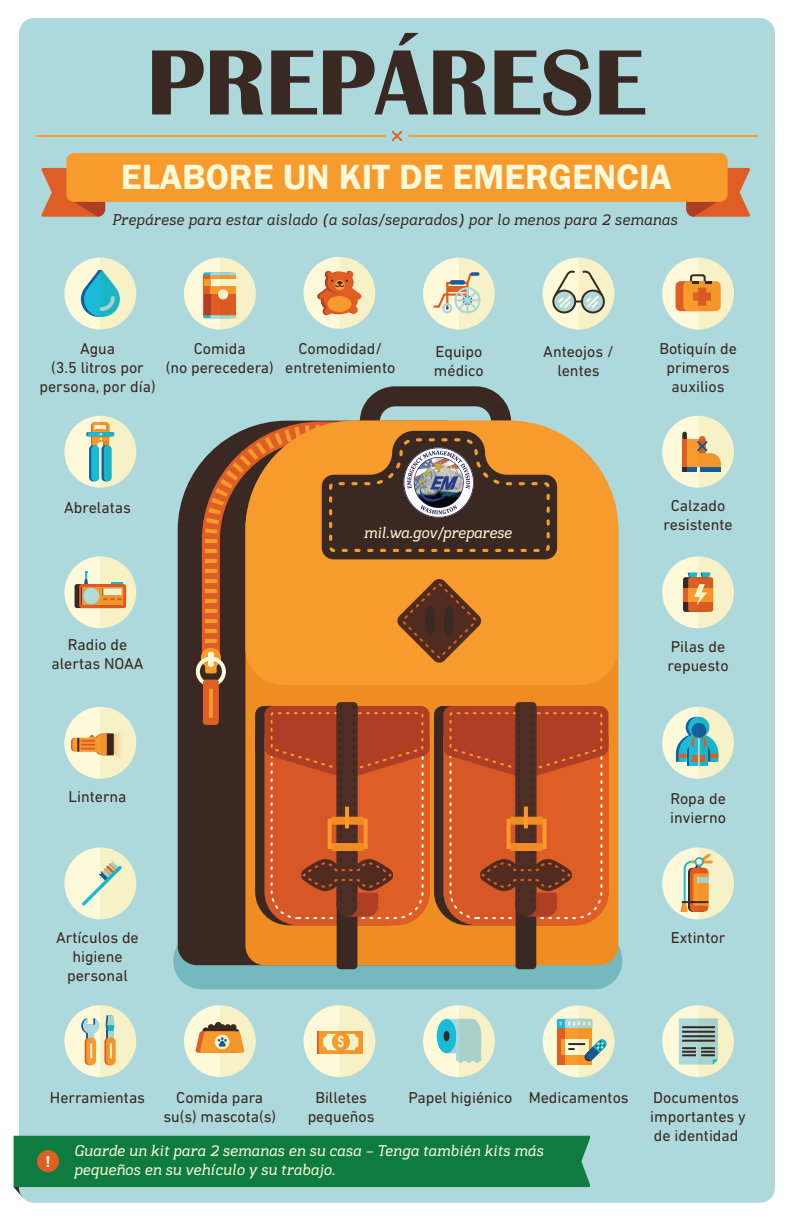
<style>
.page{position:relative;width:794px;height:1226px;background:#fff}
.page>*{position:absolute;margin:0;border:0;box-sizing:border-box;transform-origin:0 0}
.t1{font:700 96px "Britannic";color:#392922}
.t2{font:600 36px "Franklin Gothic";color:#fdf9d9}
.t3{font:16px/19.2px "DIN Next LT Pro";color:#392922;text-align:center}
.t4{font:italic 16px/19.2px "Kondolar";letter-spacing:-.01em;color:#fdf9d9}
.t5{font:italic 16px "Kondolar";color:#392922}
.t6{font:700 condensed 16px "DIN Next LT Pro";color:#fdf9d9}
.t7{font:700 16px "Kondolar";color:#fdf9d9}
</style>
<div class="page">
<div style="left:19px;top:18px;width:756px;height:1185px;background:#add9dc;border-radius:15px"></div>
<div style="left:173px;top:932px;width:449px;height:57px;background:#75b8bd;border-radius:28px"></div>
<svg style="left:14px;top:1136px;width:576px;height:61px"></svg>
<svg style="left:686px;top:168px;width:64px;height:49px;background:#cf6c41"></svg>
<svg style="left:41px;top:168px;width:64px;height:49px;background:#d06c42"></svg>
<div style="left:66px;top:153px;width:662px;height:49px;background:#f89b2d;border-radius:8px"></div>
<div style="left:64px;top:416px;width:72px;height:72px;background:#fdf9d9;border-radius:50%"></div>
<div style="left:662px;top:416px;width:72px;height:72px;background:#fdf9d9;border-radius:50%"></div>
<div style="left:64px;top:556px;width:72px;height:72px;background:#fdf9d9;border-radius:50%"></div>
<div style="left:662px;top:556px;width:72px;height:72px;background:#fdf9d9;border-radius:50%"></div>
<div style="left:64px;top:707px;width:72px;height:72px;background:#fdf9d9;border-radius:50%"></div>
<div style="left:662px;top:707px;width:72px;height:72px;background:#fdf9d9;border-radius:50%"></div>
<div style="left:64px;top:847px;width:72px;height:72px;background:#fdf9d9;border-radius:50%"></div>
<div style="left:662px;top:847px;width:72px;height:72px;background:#fdf9d9;border-radius:50%"></div>
<div style="left:64px;top:258px;width:72px;height:72px;background:#fdf9d9;border-radius:50%"></div>
<svg style="left:81px;top:258px;width:55px;height:72px"></svg>
<div style="left:184px;top:258px;width:72px;height:72px;background:#fdf9d9;border-radius:50%"></div>
<svg style="left:204px;top:258px;width:52px;height:72px"></svg>
<div style="left:543px;top:1005px;width:72px;height:72px;background:#fdf9d9;border-radius:50%"></div>
<div style="left:565px;top:1026px;width:27px;height:38px;background:#f89b2d"></div>
<svg style="left:558px;top:1028px;width:7px;height:36px"></svg>
<svg style="left:557px;top:1019px;width:28px;height:9px"></svg>
<div style="left:565px;top:1019px;width:28px;height:9px;background:#add9dc;border-radius:2px"></div>
<div style="left:565px;top:1040px;width:24px;height:15px;background:#fdf9d9"></div>
<hr style="left:562px;top:1040px;width:3px;height:15px;background:#f89b2d">
<svg style="left:568px;top:1005px;width:47px;height:72px"></svg>
<div style="left:662px;top:258px;width:72px;height:72px;background:#fdf9d9;border-radius:50%"></div>
<div style="left:676px;top:281px;width:37px;height:30px;background:#df5e26;border-radius:5px"></div>
<div style="left:683px;top:281px;width:38px;height:30px;background:#f89b2d;border-radius:5px"></div>
<svg style="left:689px;top:258px;width:45px;height:72px"></svg>
<div style="left:75px;top:584px;width:47px;height:24px;background:#392922;border-radius:2px"></div>
<div style="left:79px;top:584px;width:47px;height:24px;background:#df5e26;border-radius:2px"></div>
<div style="left:81px;top:587px;width:42px;height:18px;background:#6b3923"></div>
<svg style="left:82px;top:587px;width:41px;height:18px"></svg>
<div style="left:683px;top:577px;width:25px;height:35px;background:#392922;border-radius:3px"></div>
<div style="left:683px;top:588px;width:25px;height:14px;background:#df5e26"></div>
<div style="left:64px;top:1005px;width:72px;height:72px;background:#fdf9d9;border-radius:50%"></div>
<svg style="left:81px;top:1005px;width:55px;height:72px"></svg>
<div style="left:184px;top:1005px;width:72px;height:72px;background:#fdf9d9;border-radius:50%"></div>
<svg style="left:195px;top:1005px;width:61px;height:72px"></svg>
<div style="left:303px;top:1005px;width:72px;height:72px;background:#fdf9d9;border-radius:50%"></div>
<div style="left:317px;top:1031px;width:44px;height:22px;background:#df5e26"></div>
<div style="left:319px;top:1031px;width:44px;height:22px;background:#f89b2d"></div>
<svg style="left:323px;top:1034px;width:35px;height:16px"></svg>
<div style="left:332px;top:1033px;width:18px;height:18px;background:#f89b2d;border-radius:50%"></div>
<svg style="left:340px;top:1005px;width:36px;height:72px"></svg>
<div style="left:423px;top:1005px;width:72px;height:72px;background:#fdf9d9;border-radius:50%"></div>
<div style="left:437px;top:1019px;width:19px;height:34px;background:#1abbd9;border-radius:50%"></div>
<div style="left:444px;top:1031px;width:5px;height:10px;background:#392922;border-radius:50%"></div>
<svg style="left:447px;top:1005px;width:48px;height:72px"></svg>
<div style="left:662px;top:1005px;width:72px;height:72px;background:#fdf9d9;border-radius:50%"></div>
<svg style="left:679px;top:1005px;width:55px;height:72px"></svg>
<svg style="left:82px;top:848px;width:54px;height:72px"></svg>
<svg style="left:681px;top:848px;width:53px;height:72px"></svg>
<svg style="left:71px;top:707px;width:65px;height:72px"></svg>
<svg style="left:672px;top:707px;width:62px;height:72px"></svg>
<svg style="left:84px;top:556px;width:52px;height:72px"></svg>
<svg style="left:688px;top:556px;width:46px;height:72px"></svg>
<svg style="left:89px;top:416px;width:47px;height:72px"></svg>
<svg style="left:682px;top:416px;width:52px;height:72px"></svg>
<div style="left:178px;top:474px;width:67px;height:491px;background:#392922"></div>
<svg style="left:193px;top:465px;width:52px;height:206px"></svg>
<svg style="left:199px;top:420px;width:123px;height:245px;background:#7c5137"></svg>
<div style="left:245px;top:685px;width:373px;height:280px;background:#f08d22"></div>
<svg style="left:245px;top:421px;width:373px;height:264px;background:#ef9933"></svg>
<div style="left:337px;top:702px;width:20px;height:267px;background:#392922;border-radius:4px"></div>
<div style="left:516px;top:702px;width:20px;height:267px;background:#392922;border-radius:4px"></div>
<svg style="left:255px;top:702px;width:354px;height:223px;background:#b44f26"></svg>
<div style="left:507px;top:819px;width:40px;height:30px;border:4px solid #f89b2d"></div>
<div style="left:511px;top:817px;width:32px;height:8px;background:#f08d22"></div>
<div style="left:511px;top:843px;width:32px;height:8px;background:#f08d22"></div>
<hr style="left:524px;top:807px;width:4px;height:21px;background:#f89b2d">
<svg style="left:201px;top:648px;width:20px;height:25px"></svg>
<div style="left:208px;top:652px;width:6px;height:15px;background:#fdf9d9;border-radius:2px"></div>
<div style="left:196px;top:657px;width:30px;height:30px;border:4px solid #fdf9d9;border-radius:50%"></div>
<div style="left:203px;top:680px;width:16px;height:45px;background:#df5e26;border-radius:3px"></div>
<hr style="left:209px;top:689px;width:4px;height:29px;background:#f89b2d">
<svg style="left:397px;top:578px;width:85px;height:85px;background:#a46226"></svg>
<div style="left:425px;top:606px;width:10px;height:30px;background:#392922;border-radius:50%"></div>
<div style="left:444px;top:606px;width:10px;height:30px;background:#392922;border-radius:50%"></div>
<div style="left:37px;top:1150px;width:22px;height:22px;background:#df5e26;border-radius:50%"></div>
<svg style="left:392px;top:131px;width:10px;height:10px"></svg>
<hr style="left:409px;top:135px;width:348px;height:2px;background:#f89b2d">
<hr style="left:37px;top:135px;width:348px;height:2px;background:#f89b2d">
<svg style="left:322px;top:386px;width:235px;height:173px;background:#7b603f"></svg>
<div style="left:423px;top:258px;width:72px;height:72px;background:#fdf9d9;border-radius:50%"></div>
<svg style="left:431px;top:258px;width:64px;height:72px"></svg>
<div style="left:450px;top:280px;width:15px;height:5px;background:#155fa1;border-radius:2px"></div>
<div style="left:543px;top:258px;width:72px;height:72px;background:#fdf9d9;border-radius:50%"></div>
<div style="left:552px;top:290px;width:24px;height:23px;border:2px solid #392922;border-radius:50%"></div>
<svg style="left:553px;top:258px;width:62px;height:72px"></svg>
<div style="left:303px;top:257px;width:72px;height:72px;background:#fdf9d9;border-radius:50%"></div>
<svg style="left:317px;top:257px;width:59px;height:72px"></svg>
<img style="left:403px;top:448px;width:70px;height:70px">
<h1 class="t1" style="left:147px;top:28px;width:501px">PREPÁRESE</h1>
<h2 class="t2" style="left:121px;top:155px;width:552px">ELABORE UN KIT DE EMERGENCIA</h2>
<p class="t5" style="left:112px;top:209px;width:567px">Prepárese para estar aislado (a solas/separados) por lo menos para 2 semanas</p>
<p class="t3" style="left:39px;top:339px;width:118px">Agua<br>(3.5 litros por persona, por día)</p>
<p class="t3" style="left:166px;top:339px;width:110px">Comida<br>(no perecedera)</p>
<p class="t3" style="left:285px;top:339px;width:112px">Comodidad/ entretenimiento</p>
<p class="t3" style="left:434px;top:341px;width:51px;text-align:left">Equipo médico</p>
<p class="t3" style="left:659px;top:339px;width:79px">Botiquín de primeros auxilios</p>
<p class="t3" style="left:543px;top:341px;width:72px">Anteojos / lentes</p>
<p class="t3" style="left:64px;top:498px;width:68px">Abrelatas</p>
<p class="t4" style="left:364px;top:523px;width:150px">mil.wa.gov/preparese</p>
<p class="t3" style="left:663px;top:495px;width:71px">Calzado resistente</p>
<p class="t3" style="left:52px;top:634px;width:93px">Radio de alertas NOAA</p>
<p class="t3" style="left:668px;top:637px;width:63px;text-align:left">Pilas de repuesto</p>
<p class="t3" style="left:69px;top:786px;width:60px">Linterna</p>
<p class="t3" style="left:56px;top:928px;width:84px">Artículos de higiene personal</p>
<p class="t6" style="left:338px;top:1032px;width:8px">$</p>
<p class="t3" style="left:670px;top:789px;width:57px;text-align:left">Ropa de invierno</p>
<p class="t3" style="left:671px;top:928px;width:56px">Extintor</p>
<p class="t3" style="left:163px;top:1087px;width:114px">Comida para su(s) mascota(s)</p>
<p class="t3" style="left:308px;top:1087px;width:69px">Billetes pequeños</p>
<p class="t3" style="left:408px;top:1087px;width:106px">Papel higiénico</p>
<p class="t3" style="left:50px;top:1087px;width:97px">Herramientas</p>
<p class="t3" style="left:650px;top:1087px;width:97px;text-align:left">Documentos importantes y de identidad</p>
<p class="t3" style="left:529px;top:1087px;width:102px">Medicamentos</p>
<p class="t7" style="left:45px;top:1151px;width:7px">!</p>
<p class="t4" style="left:74px;top:1141px;width:471px">Guarde un kit para 2 semanas en su casa – Tenga también kits más pequeños en su vehículo y su trabajo.</p>
</div>
